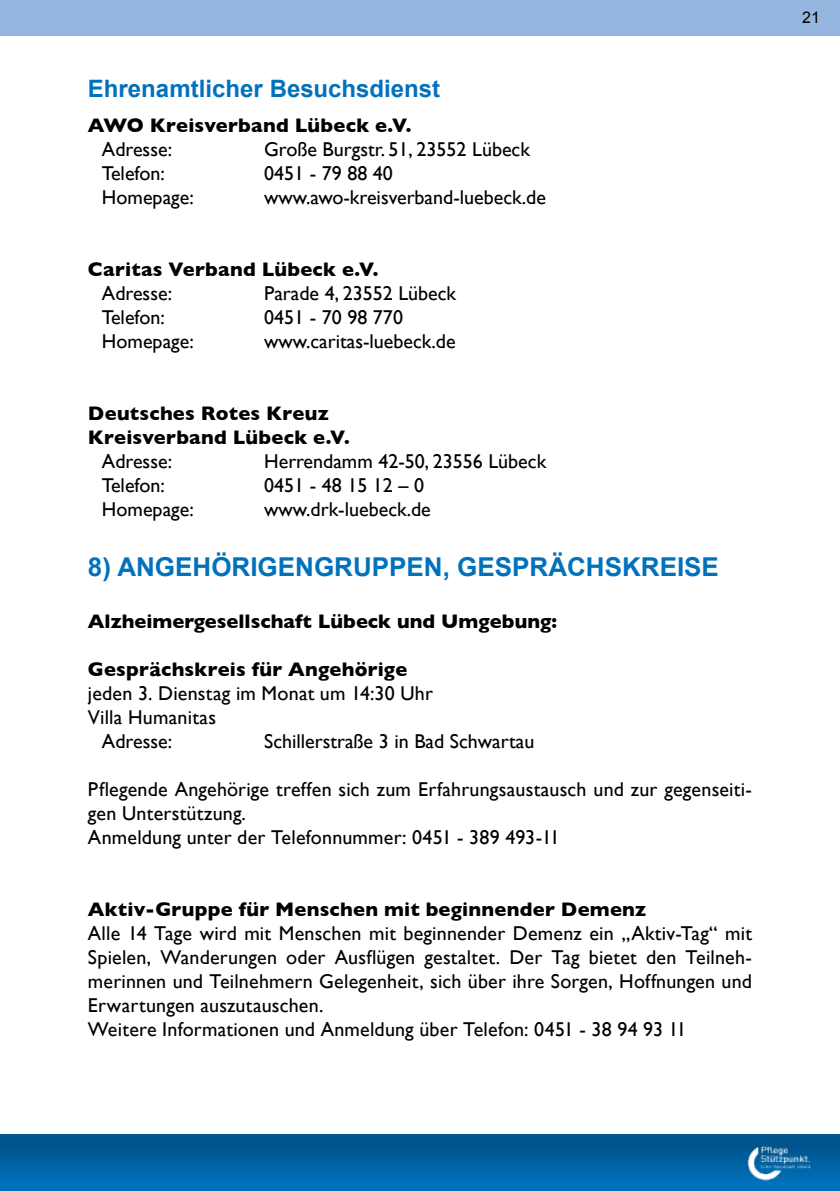
<style>
.page{position:relative;width:840px;height:1191px;background:#fff}
.page>*{position:absolute;margin:0;border:0;box-sizing:border-box;transform-origin:0 0}
.t1{font:700 26px "Arial";color:#0072bc}
.t2{font:700 24px "Arial";color:#0072bc}
.t3{font:20px/24px "Gill Sans";letter-spacing:.005em;color:#000}
.t4{font:700 20px/24px "Gill Sans";letter-spacing:.01em;color:#000}
.t5{font:16px "Arial";color:#000}
</style>
<div class="page">
<div style="left:0;top:0;width:839px;height:35px;background:#95b6df"></div>
<div style="left:0;top:1134px;width:839px;height:57px;background:linear-gradient(to bottom,#004f86,#0075c0)"></div>
<img style="left:741px;top:1145px;width:76px;height:36px">
<p class="t2" style="left:88px;top:72px;width:353px">EHRENAMTLICHER BESUCHSDIENST</p>
<p class="t4" style="left:88px;top:113px;width:325px">AWO Kreisverband Lübeck e.V.</p>
<p class="t3" style="left:102px;top:137px;width:71px">Adresse:</p>
<p class="t3" style="left:264px;top:137px;width:267px">Große Burgstr. 51, 23552 Lübeck</p>
<p class="t3" style="left:102px;top:161px;width:64px">Telefon:</p>
<p class="t3" style="left:264px;top:161px;width:130px">0451 - 79 88 40</p>
<p class="t3" style="left:102px;top:185px;width:93px">Homepage:</p>
<p class="t3" style="left:264px;top:185px;width:283px">www.awo-kreisverband-luebeck.de</p>
<p class="t4" style="left:88px;top:257px;width:292px">Caritas Verband Lübeck e.V.</p>
<p class="t3" style="left:102px;top:281px;width:71px">Adresse:</p>
<p class="t3" style="left:264px;top:281px;width:193px">Parade 4, 23552 Lübeck</p>
<p class="t3" style="left:102px;top:305px;width:64px">Telefon:</p>
<p class="t3" style="left:264px;top:305px;width:140px">0451 - 70 98 770</p>
<p class="t3" style="left:102px;top:329px;width:93px">Homepage:</p>
<p class="t3" style="left:264px;top:329px;width:193px">www.caritas-luebeck.de</p>
<p class="t4" style="left:88px;top:401px;width:263px">Deutsches Rotes Kreuz<br>Kreisverband Lübeck e.V.</p>
<p class="t3" style="left:102px;top:449px;width:71px">Adresse:</p>
<p class="t3" style="left:264px;top:449px;width:283px">Herrendamm 42-50, 23556 Lübeck</p>
<p class="t3" style="left:102px;top:473px;width:64px">Telefon:</p>
<p class="t3" style="left:264px;top:473px;width:161px">0451 - 48 15 12 – 0</p>
<p class="t3" style="left:102px;top:497px;width:93px">Homepage:</p>
<p class="t3" style="left:264px;top:497px;width:168px">www.drk-luebeck.de</p>
<h1 class="t1" style="left:88px;top:549px;width:632px">8) ANGEHÖRIGENGRUPPEN, GESPRÄCHSKREISE</h1>
<p class="t4" style="left:88px;top:609px;width:470px">Alzheimergesellschaft Lübeck und Umgebung:</p>
<p class="t4" style="left:88px;top:657px;width:320px">Gesprächskreis für Angehörige</p>
<p class="t3" style="left:88px;top:681px;width:346px">jeden 3. Dienstag im Monat um 14:30 Uhr</p>
<p class="t3" style="left:88px;top:705px;width:130px">Villa Humanitas</p>
<p class="t3" style="left:102px;top:729px;width:71px">Adresse:</p>
<p class="t3" style="left:264px;top:729px;width:271px">Schillerstraße 3 in Bad Schwartau</p>
<p class="t3" style="left:88px;top:777px;width:665px">Pflegende Angehörige treffen sich zum Erfahrungsaustausch und zur gegenseiti&shy;gen Unterstützung.<br>Anmeldung unter der Telefonnummer: 0451 - 389 493-11</p>
<p class="t4" style="left:88px;top:897px;width:559px">Aktiv-Gruppe für Menschen mit beginnender Demenz</p>
<p class="t3" style="left:88px;top:921px;width:665px">Alle 14 Tage wird mit Menschen mit beginnender Demenz ein „Aktiv-Tag“ mit Spielen, Wanderungen oder Ausflügen gestaltet. Der Tag bietet den Teilneh&shy;merinnen und Teilnehmern Gelegenheit, sich über ihre Sorgen, Hoffnungen und Erwartungen auszutauschen.<br>Weitere Informationen und Anmeldung über Telefon: 0451 - 38 94 93 11</p>
<p class="t5" style="left:801px;top:6px;width:19px">21</p>
</div>
